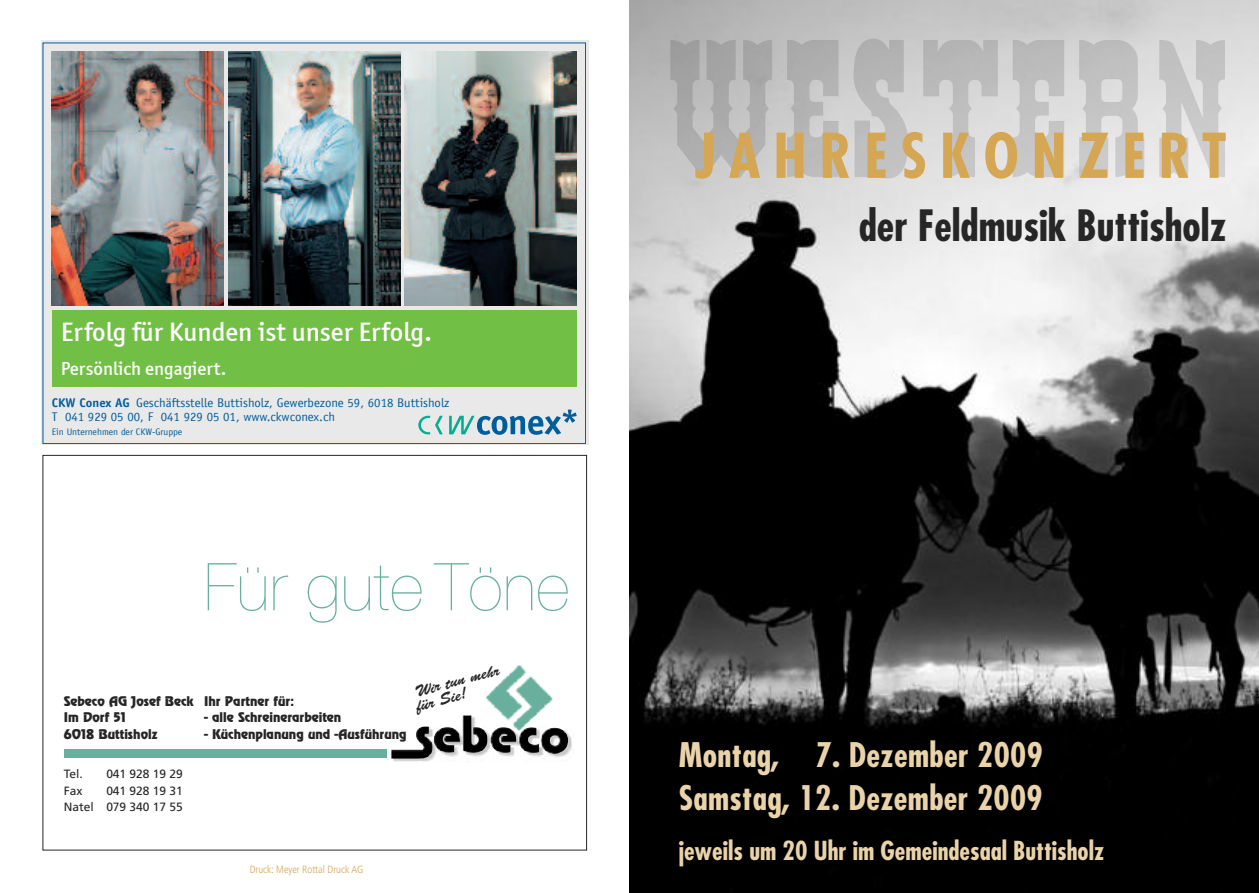
<style>
.page{position:relative;width:1259px;height:893px;background:#fff}
.page>*{position:absolute;margin:0;border:0;box-sizing:border-box;transform-origin:0 0}
.t1{font:200 66px "Helvetica Neue";letter-spacing:.005em;color:#68af9d}
.t2{font:700 condensed 60px "Futura";letter-spacing:.215em;color:#d5a653}
.t3{font:700 condensed 42px "Futura";color:#272627}
.t4{font:700 condensed 33px/42.8px "Futura";letter-spacing:.01em;color:#ead3a9}
.t5{font:26.7px "Officina San Md ITCTT";color:#fff}
.t6{font:700 condensed 25.5px "Futura";color:#ead3a9}
.t7{font:18.9px "Officina San Md ITCTT";color:#fff}
.t8{font:16.2px/14px "Brush Script";color:#272627}
.t9{font:12.6px/14.1px "Officina Sans";color:#005d9c}
.t10{font:12px/16.5px "Revue";color:#272627}
.t11{font:12px/16.5px "Frutiger";color:#272627;text-align:right}
.t12{font:300 condensed 10.5px "Frutiger";color:#d5a653}
.t13{font:9.45px "Officina Sans";color:#005d9c}
.s1{font-weight:700}
</style>
<div class="page">
<img style="left:629px;top:0;width:630px;height:893px">
<img style="left:670px;top:39px;width:474px;height:139px">
<div style="left:41px;top:40px;width:547px;height:405px;background:#e9e9e9"></div>
<svg style="left:418px;top:416px;width:25px;height:19px"></svg>
<svg style="left:449px;top:410px;width:128px;height:25px"></svg>
<div style="left:52px;top:310px;width:525px;height:77px;background:#71bf44"></div>
<img style="left:52px;top:52px;width:172px;height:254px">
<img style="left:228px;top:52px;width:172px;height:254px">
<img style="left:405px;top:52px;width:172px;height:254px">
<img style="left:393px;top:715px;width:179px;height:47px">
<div style="left:64px;top:749px;width:323px;height:9px;background:#68af9d"></div>
<img style="left:482px;top:665px;width:72px;height:66px">
<h3 class="t5" style="left:61px;top:316px;width:373px">Erfolg für Kunden ist unser Erfolg.</h3>
<h3 class="t7" style="left:61px;top:358px;width:167px">Persönlich engagiert.</h3>
<p class="t9" style="left:52px;top:396px;width:399px"><span class="s1">CKW Conex AG</span> Geschäftsstelle Buttisholz, Gewerbezone 59, 6018 Buttisholz<br>T 041 929 05 00, F 041 929 05 01, www.ckwconex.ch</p>
<p class="t13" style="left:52px;top:428px;width:132px">Ein Unternehmen der CKW-Gruppe</p>
<h1 class="t1" style="left:204px;top:549px;width:367px">Für gute Töne</h1>
<p class="t10" style="left:64px;top:693px;width:232px">Sebeco AG Josef Beck Ihr Partner für:<br>Im Dorf 51</p>
<p class="t10" style="left:204px;top:710px;width:139px">- alle Schreinerarbeiten</p>
<p class="t8" style="left:411px;top:687px;width:91px;rotate:-15deg">Wir tun mehr für Sie!</p>
<p class="t10" style="left:64px;top:726px;width:95px">6018 Buttisholz</p>
<p class="t10" style="left:204px;top:726px;width:204px">- Küchenplanung und -Ausführung</p>
<p class="t11" style="left:64px;top:767px;width:21px">Tel.</p>
<p class="t11" style="left:106px;top:767px;width:78px">041 928 19 29</p>
<p class="t11" style="left:64px;top:783px;width:20px">Fax</p>
<p class="t11" style="left:64px;top:783px;width:121px">041 928 19 31<br>Natel 079 340 17 55</p>
<p class="t12" style="left:250px;top:865px;width:115px">Druck: Meyer Rottal Druck AG</p>
<h2 class="t2" style="left:694px;top:129px;width:533px">JAHRESKONZERT</h2>
<h3 class="t3" style="left:859px;top:207px;width:369px">der Feldmusik Buttisholz</h3>
<h3 class="t4" style="left:679px;top:737px;width:366px">Montag, 7. Dezember 2009<br>Samstag, 12. Dezember 2009</h3>
<h3 class="t6" style="left:679px;top:839px;width:427px">jeweils um 20 Uhr im Gemeindesaal Buttisholz</h3>
</div>
